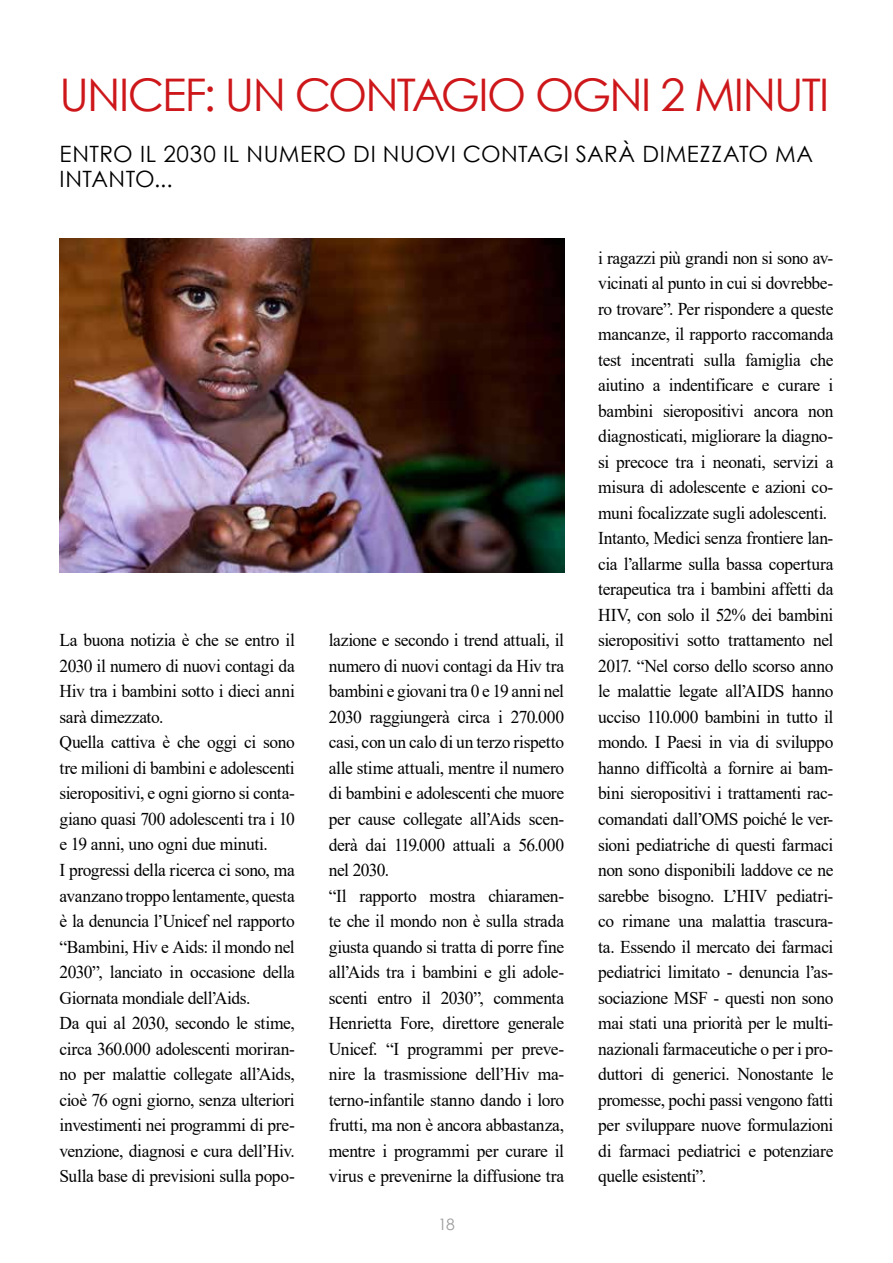
<style>
.page{position:relative;width:893px;height:1263px;background:#fff}
.page>*{position:absolute;margin:0;border:0;box-sizing:border-box;transform-origin:0 0}
.t1{font:45px "Century Gothic";letter-spacing:-.04em;color:#cd171a}
.t2{font:22.5px "Century Gothic";letter-spacing:.035em;color:#000}
.t3{font:18px/25.5px "Times New Roman";letter-spacing:-.02em;color:#000}
.t4{font:15.75px "Century Gothic";color:#9d9d9c}
</style>
<div class="page">
<img style="left:60px;top:238px;width:504px;height:334px">
<h1 class="t1" style="left:60px;top:63px;width:771px">UNICEF: UN CONTAGIO OGNI 2 MINUTI</h1>
<p class="t2" style="left:60px;top:138px;width:29px">ENTRO</p>
<p class="t2" style="left:140px;top:138px;width:124px">IL 2030 IL NUMERO</p>
<p class="t2" style="left:353px;top:138px;width:45px">DI NUOVI</p>
<p class="t2" style="left:463px;top:138px;width:17px">CONTA</p>
<p class="t2" style="left:543px;top:138px;width:49px">GI SARÀ</p>
<p class="t2" style="left:642px;top:138px;width:15px">DIMEZZATO</p>
<p class="t2" style="left:775px;top:138px;width:20px">MA</p>
<p class="t2" style="left:60px;top:163px;width:15px">INTANTO</p>
<p class="t2" style="left:154px;top:163px;width:20px">...</p>
<p class="t3" style="left:60px;top:627px;width:237px">La buona notizia è che se entro il 2030 il numero di nuovi contagi da Hiv tra i bambini sotto i dieci anni sarà dimezzato.<br>Quella cattiva è che oggi ci sono tre milioni di bambini e adolescenti sieropositivi, e ogni giorno si conta&shy;giano quasi 700 adolescenti tra i 10 e 19 anni, uno ogni due minuti.<br>I progressi della ricerca ci sono, ma avanzano troppo lentamente, questa è la denuncia l’Unicef nel rapporto “Bambini, Hiv e Aids: il mondo nel 2030”, lanciato in occasione della Giornata mondiale dell’Aids.<br>Da qui al 2030, secondo le stime, circa 360.000 adolescenti moriran&shy;no per malattie collegate all’Aids, cioè 76 ogni giorno, senza ulteriori investimenti nei programmi di pre&shy;venzione, diagnosi e cura dell’Hiv.<br>Sulla base di previsioni sulla popo-</p>
<p class="t3" style="left:329px;top:627px;width:237px">lazione e secondo i trend attuali, il numero di nuovi contagi da Hiv tra bambini e giovani tra 0 e 19 anni nel 2030 raggiungerà circa i 270.000 casi, con un calo di un terzo rispetto alle stime attuali, mentre il numero di bambini e adolescenti che muore per cause collegate all’Aids scen&shy;derà dai 119.000 attuali a 56.000 nel 2030.<br>“Il rapporto mostra chiaramen&shy;te che il mondo non è sulla strada giusta quando si tratta di porre fine all’Aids tra i bambini e gli adole&shy;scenti entro il 2030”, commenta Henrietta Fore, direttore generale Unicef. “I programmi per preve&shy;nire la trasmissione dell’Hiv ma&shy;terno-infantile stanno dando i loro frutti, ma non è ancora abbastanza, mentre i programmi per curare il virus e prevenirne la diffusione tra</p>
<p class="t4" style="left:438px;top:1213px;width:18px">18</p>
<p class="t3" style="left:598px;top:244px;width:237px">i ragazzi più grandi non si sono av&shy;vicinati al punto in cui si dovrebbe&shy;ro trovare”. Per rispondere a queste mancanze, il rapporto raccomanda test incentrati sulla famiglia che aiutino a indentificare e curare i bambini sieropositivi ancora non diagnosticati, migliorare la diagno&shy;si precoce tra i neonati, servizi a misura di adolescente e azioni co&shy;muni focalizzate sugli adolescenti.<br>Intanto, Medici senza frontiere lan&shy;cia l’allarme sulla bassa copertura terapeutica tra i bambini affetti da HIV, con solo il 52% dei bambini sieropositivi sotto trattamento nel 2017. “Nel corso dello scorso anno le malattie legate all’AIDS hanno ucciso 110.000 bambini in tutto il mondo. I Paesi in via di sviluppo hanno difficoltà a fornire ai bam&shy;bini sieropositivi i trattamenti rac&shy;comandati dall’OMS poiché le ver&shy;sioni pediatriche di questi farmaci non sono disponibili laddove ce ne sarebbe bisogno. L’HIV pediatri&shy;co rimane una malattia trascura&shy;ta. Essendo il mercato dei farmaci pediatrici limitato - denuncia l’as&shy;sociazione MSF - questi non sono mai stati una priorità per le multi&shy;nazionali farmaceutiche o per i pro&shy;duttori di generici. Nonostante le promesse, pochi passi vengono fatti per sviluppare nuove formulazioni di farmaci pediatrici e potenziare quelle esistenti”.</p>
</div>
